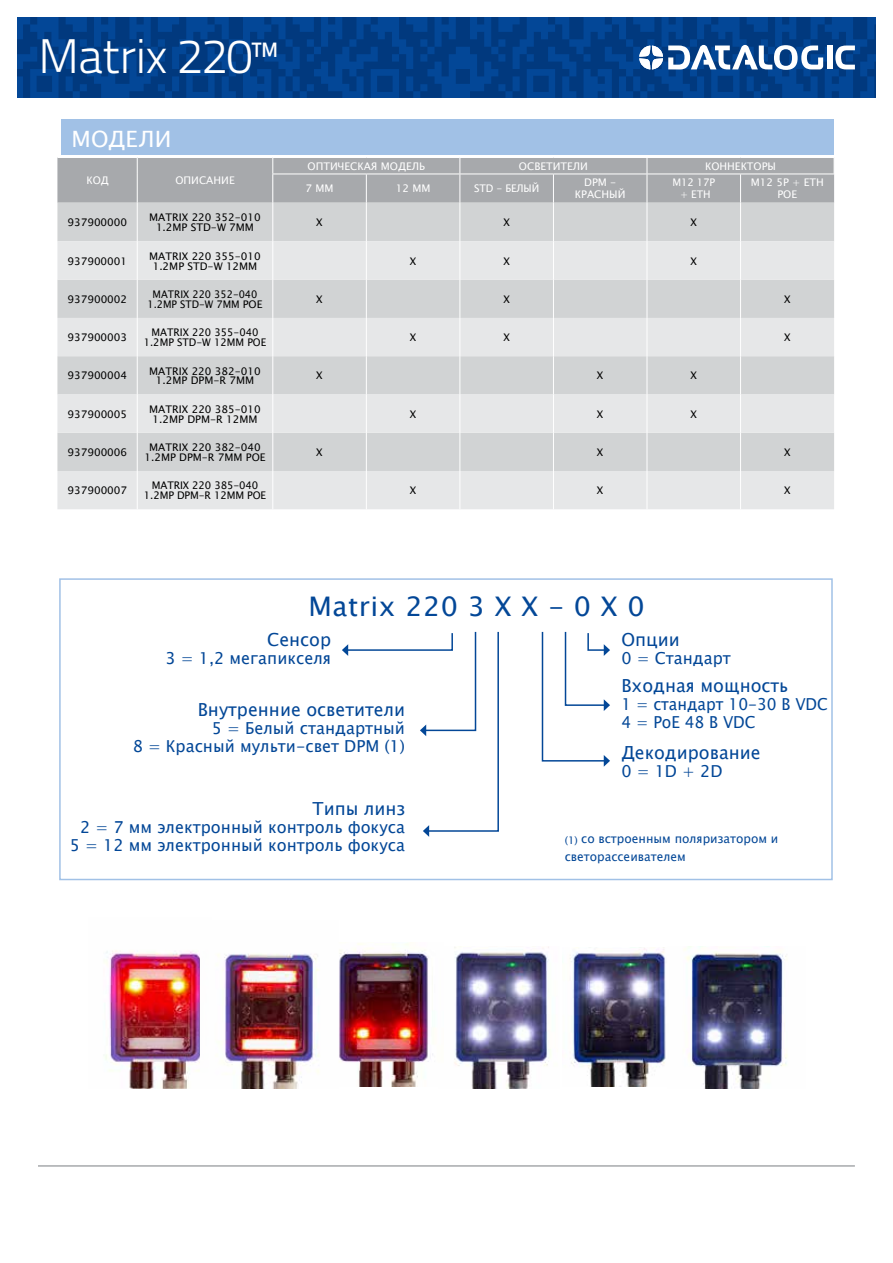
<style>
.page{position:relative;width:893px;height:1263px;background:#fff}
.page>*{position:absolute;margin:0;border:0;box-sizing:border-box;transform-origin:0 0}
.t1{font:300 48.45px "Titillium Text 22 L";letter-spacing:-.02em;color:#fff}
.t2{font:27px "Lucida Sans Unicode";letter-spacing:.02em;color:#034797}
.t3{font:22.5px "Lucida Sans Unicode";letter-spacing:.005em;color:#fff}
.t4{font:18px "Lucida Sans Unicode";color:#034797}
.t5{font:16.5px/18px "Lucida Sans Unicode";color:#034797;text-align:right}
.t6{font:16.5px/18px "Lucida Sans Unicode";color:#034797;scale:.94 1}
.t7{font:12.3px/18px "Lucida Sans Unicode";color:#034797}
.t8{font:10.5px/9.8px "Lucida Sans Unicode";color:#000;text-align:center}
.t9{font:10.5px/12px "Lucida Sans Unicode";color:#fff;text-align:center}
.t10{font:10.5px/9.8px "Lucida Sans Unicode";color:#000;text-align:center;scale:.96 1}
.t11{font:10.5px/9.8px "Lucida Sans Unicode";color:#000;text-align:center;scale:.94 1}
</style>
<div class="page">
<svg style="left:17px;top:17px;width:859px;height:81px;background:#013f89"></svg>
<svg style="left:835px;top:46px;width:20px;height:23px"></svg>
<div style="left:827px;top:46px;width:5px;height:23px;background:#fff"></div>
<svg style="left:639px;top:45px;width:184px;height:25px"></svg>
<hr style="left:38px;top:1165px;width:817px;height:2px;background:#a7a9ac">
<div style="left:59px;top:578px;width:774px;height:302px;border:2px solid #a1c1e6"></div>
<div style="left:61px;top:119px;width:772px;height:35px;background:#a1c1e6"></div>
<div style="left:57px;top:203px;width:777px;height:38px;background:#d1d3d4"></div>
<svg style="left:57px;top:241px;width:777px;height:268px;background:#dddedf"></svg>
<svg style="left:57px;top:157px;width:778px;height:46px;background:#abacaf"></svg>
<hr style="left:137px;top:203px;width:1px;height:38px;background:#fff">
<hr style="left:272px;top:203px;width:1px;height:38px;background:#fff">
<hr style="left:366px;top:203px;width:1px;height:38px;background:#fff">
<hr style="left:459px;top:203px;width:1px;height:38px;background:#fff">
<hr style="left:553px;top:203px;width:1px;height:38px;background:#fff">
<hr style="left:647px;top:203px;width:1px;height:38px;background:#fff">
<hr style="left:740px;top:203px;width:1px;height:38px;background:#fff">
<hr style="left:137px;top:241px;width:1px;height:39px;background:#fff">
<hr style="left:272px;top:241px;width:1px;height:39px;background:#fff">
<hr style="left:366px;top:241px;width:1px;height:39px;background:#fff">
<hr style="left:459px;top:241px;width:1px;height:39px;background:#fff">
<hr style="left:553px;top:241px;width:1px;height:39px;background:#fff">
<hr style="left:647px;top:241px;width:1px;height:39px;background:#fff">
<hr style="left:740px;top:241px;width:1px;height:39px;background:#fff">
<hr style="left:137px;top:280px;width:1px;height:38px;background:#fff">
<hr style="left:272px;top:280px;width:1px;height:38px;background:#fff">
<hr style="left:366px;top:280px;width:1px;height:38px;background:#fff">
<hr style="left:459px;top:280px;width:1px;height:38px;background:#fff">
<hr style="left:553px;top:280px;width:1px;height:38px;background:#fff">
<hr style="left:647px;top:280px;width:1px;height:38px;background:#fff">
<hr style="left:740px;top:280px;width:1px;height:38px;background:#fff">
<hr style="left:137px;top:318px;width:1px;height:38px;background:#fff">
<hr style="left:272px;top:318px;width:1px;height:38px;background:#fff">
<hr style="left:366px;top:318px;width:1px;height:38px;background:#fff">
<hr style="left:459px;top:318px;width:1px;height:38px;background:#fff">
<hr style="left:553px;top:318px;width:1px;height:38px;background:#fff">
<hr style="left:647px;top:318px;width:1px;height:38px;background:#fff">
<hr style="left:740px;top:318px;width:1px;height:38px;background:#fff">
<hr style="left:137px;top:356px;width:1px;height:38px;background:#fff">
<hr style="left:272px;top:356px;width:1px;height:38px;background:#fff">
<hr style="left:366px;top:356px;width:1px;height:38px;background:#fff">
<hr style="left:459px;top:356px;width:1px;height:38px;background:#fff">
<hr style="left:553px;top:356px;width:1px;height:38px;background:#fff">
<hr style="left:647px;top:356px;width:1px;height:38px;background:#fff">
<hr style="left:740px;top:356px;width:1px;height:38px;background:#fff">
<hr style="left:137px;top:394px;width:1px;height:39px;background:#fff">
<hr style="left:272px;top:394px;width:1px;height:39px;background:#fff">
<hr style="left:366px;top:394px;width:1px;height:39px;background:#fff">
<hr style="left:459px;top:394px;width:1px;height:39px;background:#fff">
<hr style="left:553px;top:394px;width:1px;height:39px;background:#fff">
<hr style="left:647px;top:394px;width:1px;height:39px;background:#fff">
<hr style="left:740px;top:394px;width:1px;height:39px;background:#fff">
<hr style="left:137px;top:433px;width:1px;height:38px;background:#fff">
<hr style="left:272px;top:433px;width:1px;height:38px;background:#fff">
<hr style="left:366px;top:433px;width:1px;height:38px;background:#fff">
<hr style="left:459px;top:433px;width:1px;height:38px;background:#fff">
<hr style="left:553px;top:433px;width:1px;height:38px;background:#fff">
<hr style="left:647px;top:433px;width:1px;height:38px;background:#fff">
<hr style="left:740px;top:433px;width:1px;height:38px;background:#fff">
<hr style="left:137px;top:471px;width:1px;height:38px;background:#fff">
<hr style="left:272px;top:471px;width:1px;height:38px;background:#fff">
<hr style="left:366px;top:471px;width:1px;height:38px;background:#fff">
<hr style="left:459px;top:471px;width:1px;height:38px;background:#fff">
<hr style="left:553px;top:471px;width:1px;height:38px;background:#fff">
<hr style="left:647px;top:471px;width:1px;height:38px;background:#fff">
<hr style="left:740px;top:471px;width:1px;height:38px;background:#fff">
<hr style="left:272px;top:174px;width:94px;height:1px;background:#fff">
<hr style="left:366px;top:174px;width:94px;height:1px;background:#fff">
<hr style="left:460px;top:174px;width:93px;height:1px;background:#fff">
<hr style="left:553px;top:174px;width:94px;height:1px;background:#fff">
<hr style="left:647px;top:174px;width:93px;height:1px;background:#fff">
<hr style="left:740px;top:174px;width:94px;height:1px;background:#fff">
<svg style="left:541px;top:631px;width:69px;height:136px"></svg>
<svg style="left:342px;top:631px;width:157px;height:206px"></svg>
<img style="left:104px;top:950px;width:96px;height:139px">
<img style="left:218px;top:954px;width:102px;height:135px">
<img style="left:454px;top:947px;width:97px;height:142px">
<img style="left:339px;top:943px;width:94px;height:144px">
<img style="left:570px;top:948px;width:96px;height:139px">
<img style="left:684px;top:946px;width:104px;height:143px">
<h1 class="t1" style="left:38px;top:20px;width:241px">Matrix 220™</h1>
<h3 class="t3" style="left:72px;top:122px;width:101px">МОДЕЛИ</h3>
<p class="t9" style="left:87px;top:174px;width:24px">КОД</p>
<p class="t9" style="left:175px;top:174px;width:61px">ОПИСАНИЕ</p>
<p class="t9" style="left:308px;top:160px;width:119px">ОПТИЧЕСКАЯ МОДЕЛЬ</p>
<p class="t9" style="left:519px;top:160px;width:71px">ОСВЕТИТЕЛИ</p>
<p class="t9" style="left:705px;top:160px;width:72px">КОННЕКТОРЫ</p>
<p class="t9" style="left:306px;top:183px;width:30px">7 ММ</p>
<p class="t9" style="left:396px;top:183px;width:36px">12 ММ</p>
<p class="t9" style="left:474px;top:183px;width:67px">STD - БЕЛЫЙ</p>
<p class="t9" style="left:575px;top:177px;width:52px">DPM -<br>КРАСНЫЙ</p>
<p class="t9" style="left:672px;top:177px;width:44px">M12 17P + ETH</p>
<p class="t9" style="left:751px;top:177px;width:75px">M12 5P + ETH<br>POE</p>
<p class="t8" style="left:67px;top:218px;width:61px">937900000</p>
<p class="t8" style="left:149px;top:213px;width:113px">MATRIX 220 352-010<br>1.2MP STD-W 7MM</p>
<p class="t8" style="left:316px;top:218px;width:8px">X</p>
<p class="t8" style="left:503px;top:218px;width:8px">X</p>
<p class="t8" style="left:690px;top:218px;width:8px">X</p>
<p class="t8" style="left:67px;top:256px;width:61px">937900001</p>
<p class="t8" style="left:149px;top:251px;width:113px">MATRIX 220 355-010<br>1.2MP STD-W 12MM</p>
<p class="t8" style="left:410px;top:256px;width:8px">X</p>
<p class="t8" style="left:503px;top:256px;width:8px">X</p>
<p class="t8" style="left:690px;top:256px;width:8px">X</p>
<p class="t8" style="left:67px;top:294px;width:61px">937900002</p>
<p class="t11" style="left:148px;top:289px;width:124px">MATRIX 220 352-040<br>1.2MP STD-W 7MM POE</p>
<p class="t8" style="left:316px;top:294px;width:8px">X</p>
<p class="t8" style="left:503px;top:294px;width:8px">X</p>
<p class="t8" style="left:784px;top:294px;width:8px">X</p>
<p class="t8" style="left:67px;top:333px;width:61px">937900003</p>
<p class="t10" style="left:144px;top:328px;width:129px">MATRIX 220 355-040<br>1.2MP STD-W 12MM POE</p>
<p class="t8" style="left:410px;top:333px;width:8px">X</p>
<p class="t8" style="left:503px;top:333px;width:8px">X</p>
<p class="t8" style="left:784px;top:333px;width:8px">X</p>
<p class="t8" style="left:67px;top:371px;width:61px">937900004</p>
<p class="t8" style="left:149px;top:366px;width:113px">MATRIX 220 382-010<br>1.2MP DPM-R 7MM</p>
<p class="t8" style="left:316px;top:371px;width:8px">X</p>
<p class="t8" style="left:597px;top:371px;width:8px">X</p>
<p class="t8" style="left:690px;top:371px;width:8px">X</p>
<p class="t8" style="left:67px;top:409px;width:61px">937900005</p>
<p class="t8" style="left:149px;top:404px;width:113px">MATRIX 220 385-010<br>1.2MP DPM-R 12MM</p>
<p class="t8" style="left:410px;top:409px;width:8px">X</p>
<p class="t8" style="left:597px;top:409px;width:8px">X</p>
<p class="t8" style="left:690px;top:409px;width:8px">X</p>
<p class="t8" style="left:67px;top:447px;width:61px">937900006</p>
<p class="t8" style="left:144px;top:443px;width:123px">MATRIX 220 382-040<br>1.2MP DPM-R 7MM POE</p>
<p class="t8" style="left:316px;top:447px;width:8px">X</p>
<p class="t8" style="left:597px;top:447px;width:8px">X</p>
<p class="t8" style="left:784px;top:447px;width:8px">X</p>
<p class="t8" style="left:67px;top:486px;width:61px">937900007</p>
<p class="t8" style="left:144px;top:481px;width:124px">MATRIX 220 385-040<br>1.2MP DPM-R 12MM POE</p>
<p class="t8" style="left:410px;top:486px;width:8px">X</p>
<p class="t8" style="left:597px;top:486px;width:8px">X</p>
<p class="t8" style="left:784px;top:486px;width:8px">X</p>
<h2 class="t2" style="left:308px;top:585px;width:338px">Matrix 220 3 X X - 0 X 0</h2>
<h3 class="t4" style="left:267px;top:625px;width:66px">Сенсор</h3>
<h3 class="t5" style="left:166px;top:649px;width:167px">3 = 1,2 мегапикселя</h3>
<h3 class="t4" style="left:198px;top:695px;width:209px">Внутренние осветители</h3>
<h3 class="t5" style="left:133px;top:719px;width:274px">5 = Белый стандартный<br>8 = Красный мульти-свет DPM (1)</h3>
<h3 class="t4" style="left:313px;top:795px;width:94px">Типы линз</h3>
<h3 class="t5" style="left:70px;top:818px;width:337px">2 = 7 мм электронный контроль фокуса<br>5 = 12 мм электронный контроль фокуса</h3>
<h3 class="t4" style="left:621px;top:625px;width:60px">Опции</h3>
<h3 class="t5" style="left:621px;top:649px;width:111px">0 = Стандарт</h3>
<h3 class="t4" style="left:621px;top:672px;width:168px">Входная мощность</h3>
<h3 class="t6" style="left:621px;top:696px;width:221px">1 = стандарт 10-30 В VDC<br>4 = PoE 48 В VDC</h3>
<h3 class="t4" style="left:621px;top:738px;width:141px">Декодирование</h3>
<h3 class="t5" style="left:621px;top:762px;width:103px">0 = 1D + 2D</h3>
<p class="t7" style="left:565px;top:829px;width:215px"><sub>(1)</sub> со встроенным поляризатором и светорассеивателем</p>
</div>
